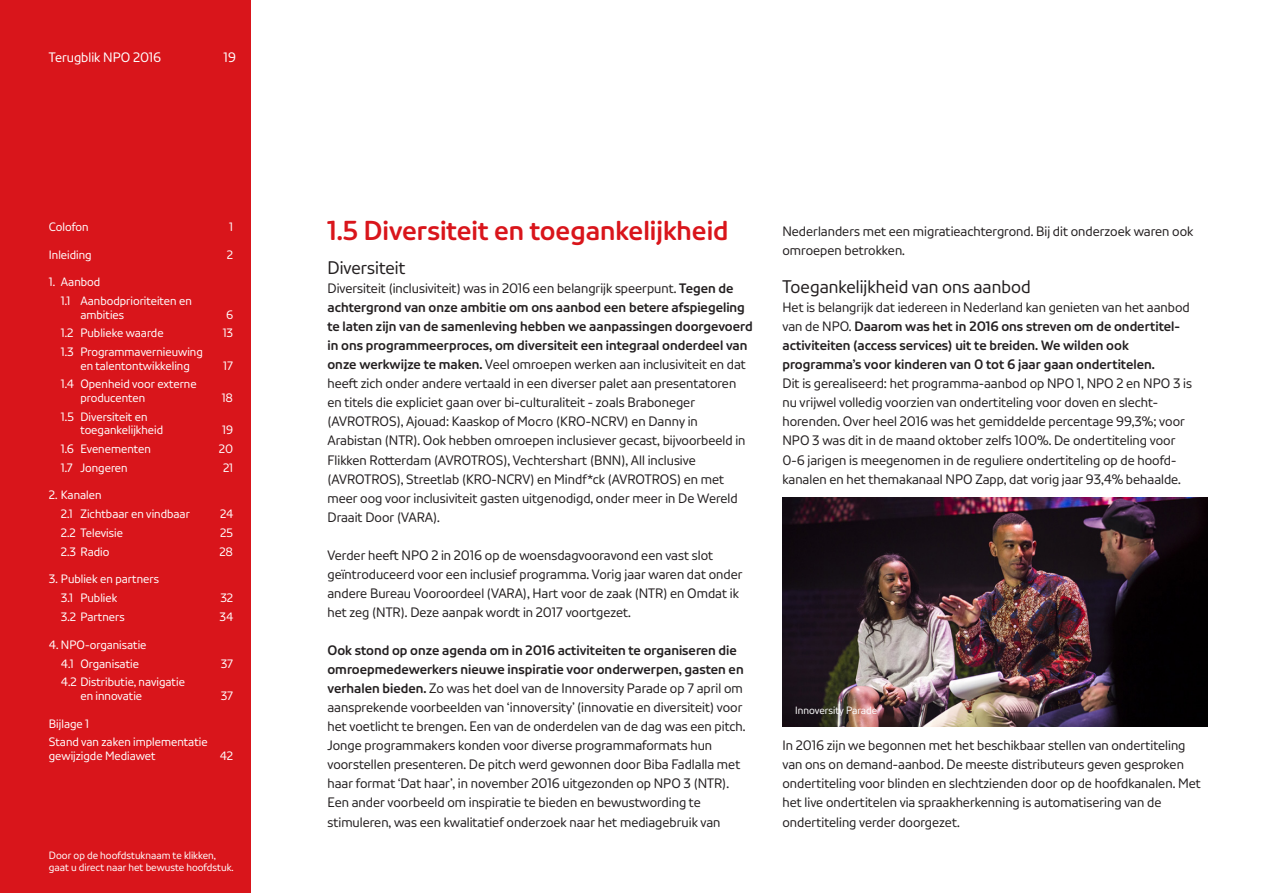
<style>
.page{position:relative;width:1263px;height:893px;background:#fff}
.page>*{position:absolute;margin:0;border:0;box-sizing:border-box;transform-origin:0 0}
.t1{font:700 27px "NPO Sans";color:#d9151b}
.t2{font:18px "NPO Sans";color:#231f20}
.t3{font:13.5px/19px "NPO Sans";color:#231f20}
.t4{font:13.5px "NPO Sans";color:#fff}
.t5{font:12px/18.8px "NPO Sans";color:#fff}
.t6{font:10.5px/12px "NPO Sans";color:#fff}
.s1{font-weight:700}
</style>
<div class="page">
<div style="left:0;top:0;width:251px;height:893px;background:#d9151b"></div>
<img style="left:782px;top:497px;width:426px;height:230px">
<p class="t4" style="left:49px;top:49px;width:114px">Terugblik NPO 2016</p>
<p class="t4" style="left:224px;top:49px;width:14px">19</p>
<p class="t5" style="left:49px;top:217px;width:41px">Colofon</p>
<p class="t5" style="left:229px;top:217px;width:5px">1</p>
<p class="t5" style="left:49px;top:245px;width:44px">Inleiding</p>
<p class="t5" style="left:227px;top:245px;width:8px">2</p>
<p class="t5" style="left:61px;top:273px;width:132px;text-indent:-12px">1. Aanbod<br>1.1 Aanbodprioriteiten en</p>
<p class="t5" style="left:80px;top:305px;width:45px">ambities</p>
<p class="t5" style="left:226px;top:305px;width:9px">6</p>
<p class="t5" style="left:61px;top:324px;width:104px">1.2 Publieke waarde</p>
<p class="t5" style="left:223px;top:324px;width:12px">13</p>
<p class="t5" style="left:61px;top:345px;width:143px;line-height:13.5px;text-align:center">1.3 Programmavernieuwing en talentontwikkeling</p>
<p class="t5" style="left:223px;top:356px;width:11px">17</p>
<p class="t5" style="left:80px;top:377px;width:118px;line-height:13.5px;text-indent:-20px">1.4 Openheid voor externe producenten</p>
<p class="t5" style="left:80px;top:409px;width:84px;line-height:13.5px;text-indent:-20px">1.5 Diversiteit en toegankelijkheid</p>
<p class="t5" style="left:222px;top:388px;width:13px">18</p>
<p class="t5" style="left:222px;top:420px;width:12px">19</p>
<p class="t5" style="left:61px;top:439px;width:91px">1.6 Evenementen</p>
<p class="t5" style="left:219px;top:439px;width:16px">20</p>
<p class="t5" style="left:61px;top:458px;width:68px">1.7 Jongeren</p>
<p class="t5" style="left:223px;top:458px;width:12px">21</p>
<p class="t5" style="left:61px;top:486px;width:131px;text-indent:-12px">2. Kanalen<br>2.1 Zichtbaar en vindbaar</p>
<p class="t5" style="left:220px;top:504px;width:15px">24</p>
<p class="t5" style="left:61px;top:523px;width:64px">2.2 Televisie</p>
<p class="t5" style="left:220px;top:523px;width:15px">25</p>
<p class="t5" style="left:61px;top:542px;width:50px">2.3 Radio</p>
<p class="t5" style="left:219px;top:542px;width:15px">28</p>
<p class="t5" style="left:61px;top:570px;width:100px;text-indent:-12px">3. Publiek en partners<br>3.1 Publiek</p>
<p class="t5" style="left:220px;top:588px;width:14px">32</p>
<p class="t5" style="left:61px;top:607px;width:65px">3.2 Partners</p>
<p class="t5" style="left:220px;top:607px;width:15px">34</p>
<p class="t5" style="left:49px;top:635px;width:99px;text-align:center">4. NPO-organisatie<br>4.1 Organisatie</p>
<p class="t5" style="left:221px;top:654px;width:14px">37</p>
<p class="t5" style="left:80px;top:675px;width:106px;line-height:13.5px;text-indent:-20px">4.2 Distributie, navigatie en innovatie</p>
<p class="t5" style="left:221px;top:686px;width:14px">37</p>
<p class="t5" style="left:49px;top:714px;width:160px">Bijlage 1<br>Stand van zaken implementatie</p>
<p class="t5" style="left:49px;top:746px;width:108px">gewijzigde Mediawet</p>
<p class="t5" style="left:220px;top:746px;width:15px">42</p>
<p class="t6" style="left:49px;top:849px;width:186px">Door op de hoofdstuknaam te klikken, gaat u direct naar het bewuste hoofdstuk.</p>
<p class="t1" style="left:327px;top:214px;width:403px">1.5 Diversiteit en toegankelijkheid</p>
<p class="t2" style="left:327px;top:256px;width:80px">Diversiteit</p>
<p class="t3" style="left:327px;top:278px;width:427px">Diversiteit (inclusiviteit) was in 2016 een belangrijk speerpunt. <span class="s1">Tegen de achtergrond van onze ambitie om ons aanbod een betere afspiegeling te laten zijn van de samenleving hebben we aanpassingen doorgevoerd in ons programmeerproces, om diversiteit een integraal onderdeel van onze werkwijze te maken.</span> Veel omroepen werken aan inclusiviteit en dat heeft zich onder andere vertaald in een diverser palet aan presentatoren en titels die expliciet gaan over bi-culturaliteit - zoals Braboneger (AVROTROS), Ajouad: Kaaskop of Mocro (KRO-NCRV) en Danny in Arabistan (NTR). Ook hebben omroepen inclusiever gecast, bijvoorbeeld in Flikken Rotterdam (AVROTROS), Vechtershart (BNN), All inclusive (AVROTROS), Streetlab (KRO-NCRV) en Mindf*ck (AVROTROS) en met meer oog voor inclusiviteit gasten uitgenodigd, onder meer in De Wereld Draait Door (VARA).</p>
<p class="t3" style="left:327px;top:545px;width:417px">Verder heeft NPO 2 in 2016 op de woensdagvooravond een vast slot geïntroduceerd voor een inclusief programma. Vorig jaar waren dat onder andere Bureau Vooroordeel (VARA), Hart voor de zaak (NTR) en Omdat ik het zeg (NTR). Deze aanpak wordt in 2017 voortgezet.</p>
<p class="t3" style="left:327px;top:640px;width:420px"><span class="s1">Ook stond op onze agenda om in 2016 activiteiten te organiseren die omroepmedewerkers nieuwe inspiratie voor onderwerpen, gasten en verhalen bieden.</span> Zo was het doel van de Innoversity Parade op 7 april om aansprekende voorbeelden van ‘innoversity’ (innovatie en diversiteit) voor het voetlicht te brengen. Een van de onderdelen van de dag was een pitch.<br>Jonge programmakers konden voor diverse programmaformats hun voorstellen presenteren. De pitch werd gewonnen door Biba Fadlalla met haar format ‘Dat haar’, in november 2016 uitgezonden op NPO 3 (NTR).<br>Een ander voorbeeld om inspiratie te bieden en bewustwording te stimuleren, was een kwalitatief onderzoek naar het mediagebruik van</p>
<p class="t3" style="left:782px;top:221px;width:412px">Nederlanders met een migratieachtergrond. Bij dit onderzoek waren ook omroepen betrokken.</p>
<p class="t2" style="left:782px;top:276px;width:250px">Toegankelijkheid van ons aanbod</p>
<p class="t3" style="left:782px;top:298px;width:411px">Het is belangrijk dat iedereen in Nederland kan genieten van het aanbod van de NPO. <span class="s1">Daarom was het in 2016 ons streven om de ondertitel&shy;activiteiten (access services) uit te breiden. We wilden ook programma’s voor kinderen van 0 tot 6 jaar gaan ondertitelen.<br></span>Dit is gerealiseerd: het programma-aanbod op NPO 1, NPO 2 en NPO 3 is nu vrijwel volledig voorzien van ondertiteling voor doven en slecht&shy;horenden. Over heel 2016 was het gemiddelde percentage 99,3%; voor NPO 3 was dit in de maand oktober zelfs 100%. De ondertiteling voor 0-6 jarigen is meegenomen in de reguliere ondertiteling op de hoofd&shy;kanalen en het themakanaal NPO Zapp, dat vorig jaar 93,4% behaalde.</p>
<p class="t6" style="left:795px;top:704px;width:84px">Innoversity Parade</p>
<p class="t3" style="left:782px;top:736px;width:420px">In 2016 zijn we begonnen met het beschikbaar stellen van ondertiteling van ons on demand-aanbod. De meeste distributeurs geven gesproken ondertiteling voor blinden en slechtzienden door op de hoofdkanalen. Met het live ondertitelen via spraakherkenning is automatisering van de ondertiteling verder doorgezet.</p>
</div>
